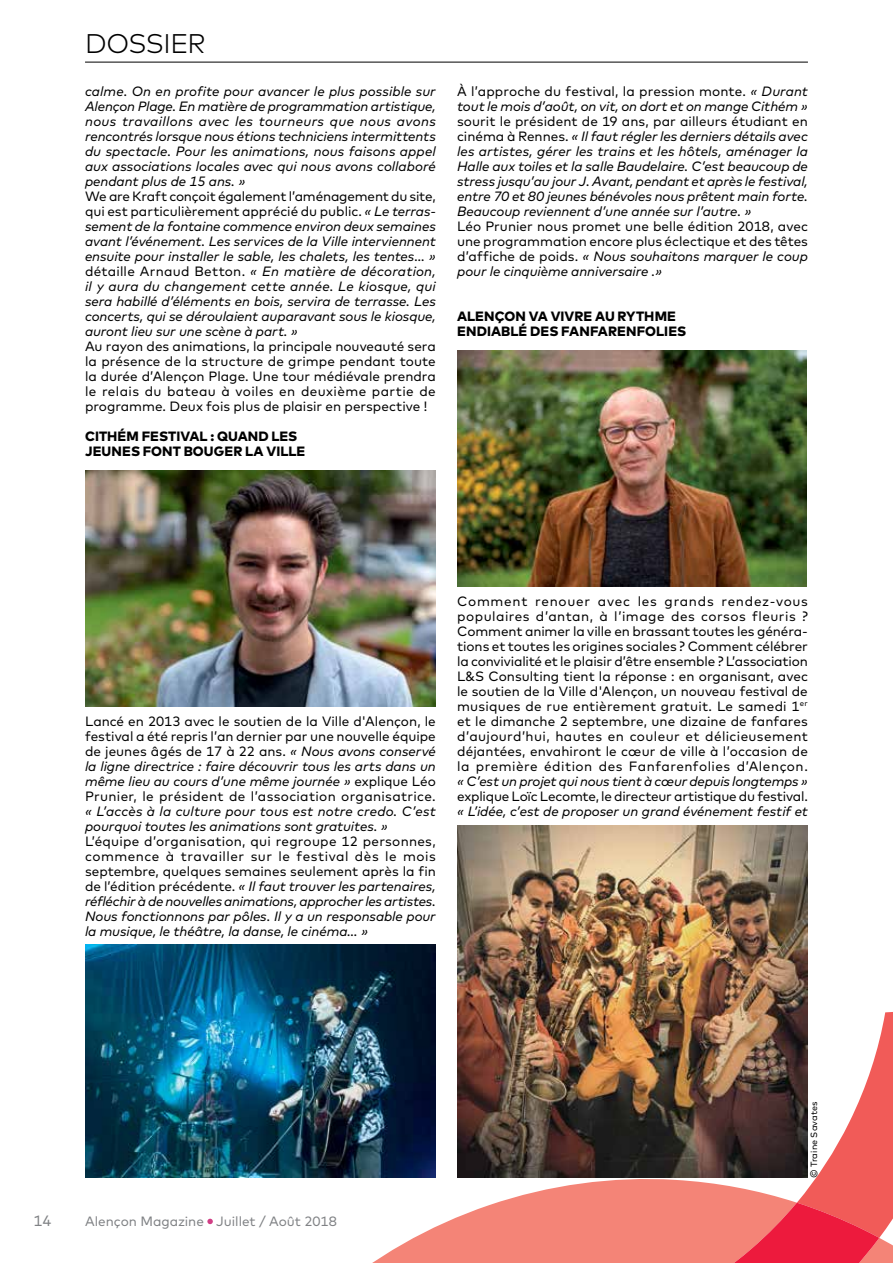
<style>
.page{position:relative;width:893px;height:1263px;background:#fff}
.page>*{position:absolute;margin:0;border:0;box-sizing:border-box;transform-origin:0 0}
.t1{font:300 27px "Mark";letter-spacing:-.02em;color:#000}
.t2{font:15px "Mark";color:#808285}
.t3{font:italic 13.5px/15px "Mark";letter-spacing:-.005em;color:#000;text-align:justify}
.t4{font:13.5px/15px "Mark";color:#000;text-align:justify}
.t5{font:800 13.5px/15px "Mark";color:#000}
.t6{font:13.5px "Mark";color:#808285}
.t7{font:9px "Mark";letter-spacing:.01em;color:#000}
.s1{font-style:normal}
.s2{font-style:italic}
</style>
<div class="page">
<svg style="left:372px;top:1012px;width:521px;height:251px"></svg>
<svg style="left:207px;top:1219px;width:6px;height:5px"></svg>
<hr style="left:85px;top:62px;width:723px;height:1px;background:#000">
<img style="left:85px;top:471px;width:351px;height:235px">
<img style="left:457px;top:351px;width:349px;height:236px">
<img style="left:85px;top:945px;width:351px;height:233px">
<img style="left:457px;top:825px;width:351px;height:353px">
<h1 class="t1" style="left:85px;top:28px;width:122px">DOSSIER</h1>
<p class="t3" style="left:85px;top:84px;width:352px">calme. On en profite pour avancer le plus possible sur Alençon Plage. En matière de programmation artistique, nous travaillons avec les tourneurs que nous avons rencontrés lorsque nous étions techniciens intermittents du spectacle. Pour les animations, nous faisons appel aux associations locales avec qui nous avons collaboré pendant plus de 15 ans. »</p>
<p class="t3" style="left:85px;top:189px;width:352px"><span class="s1">We are Kraft conçoit également l’aménagement du site, qui est particulièrement apprécié du public.</span> « Le terras&shy;sement de la fontaine commence environ deux semaines avant l’événement. Les services de la Ville interviennent ensuite pour installer le sable, les chalets, les tentes... » <span class="s1">détaille Arnaud Betton.</span> « En matière de décoration, il y aura du changement cette année. Le kiosque, qui sera habillé d’éléments en bois, servira de terrasse. Les concerts, qui se déroulaient auparavant sous le kiosque, auront lieu sur une scène à part. »</p>
<p class="t4" style="left:85px;top:339px;width:352px">Au rayon des animations, la principale nouveauté sera la présence de la structure de grimpe pendant toute la durée d’Alençon Plage. Une tour médiévale prendra le relais du bateau à voiles en deuxième partie de programme. Deux fois plus de plaisir en perspective !</p>
<p class="t5" style="left:85px;top:429px;width:222px">CITHÉM FESTIVAL : QUAND LES<br>JEUNES FONT BOUGER LA VILLE</p>
<p class="t3" style="left:457px;top:84px;width:352px"><span class="s1">À l’approche du festival, la pression monte.</span> « Durant tout le mois d’août, on vit, on dort et on mange Cithém »</p>
<p class="t3" style="left:457px;top:114px;width:352px"><span class="s1">sourit le président de 19 ans, par ailleurs étudiant en cinéma à Rennes.</span> « Il faut régler les derniers détails avec les artistes, gérer les trains et les hôtels, aménager la Halle aux toiles et la salle Baudelaire. C’est beaucoup de stress jusqu’au jour J. Avant, pendant et après le festival, entre 70 et 80 jeunes bénévoles nous prêtent main forte.<br>Beaucoup reviennent d’une année sur l’autre. »</p>
<p class="t4" style="left:457px;top:219px;width:352px">Léo Prunier nous promet une belle édition 2018, avec une programmation encore plus éclectique et des têtes d’affiche de poids. <span class="s2">« Nous souhaitons marquer le coup pour le cinquième anniversaire .»</span></p>
<p class="t5" style="left:457px;top:309px;width:231px">ALENÇON VA VIVRE AU RYTHME<br>ENDIABLÉ DES FANFARENFOLIES</p>
<p class="t4" style="left:85px;top:714px;width:352px">Lancé en 2013 avec le soutien de la Ville d'Alençon, le festival a été repris l’an dernier par une nouvelle équipe de jeunes âgés de 17 à 22 ans. <span class="s2">« Nous avons conservé la ligne directrice : faire découvrir tous les arts dans un même lieu au cours d’une même journée »</span> explique Léo Prunier, le président de l’association organisatrice.</p>
<p class="t3" style="left:85px;top:804px;width:352px">« L’accès à la culture pour tous est notre credo. C’est pourquoi toutes les animations sont gratuites. »</p>
<p class="t3" style="left:85px;top:834px;width:352px"><span class="s1">L’équipe d’organisation, qui regroupe 12 personnes, commence à travailler sur le festival dès le mois septembre, quelques semaines seulement après la fin de l’édition précédente.</span> « Il faut trouver les partenaires, réfléchir à de nouvelles animations, approcher les artistes.<br>Nous fonctionnons par pôles. Il y a un responsable pour la musique, le théâtre, la danse, le cinéma... »</p>
<p class="t4" style="left:457px;top:594px;width:352px">Comment renouer avec les grands rendez-vous populaires d’antan, à l’image des corsos fleuris ?<br>Comment animer la ville en brassant toutes les généra&shy;tions et toutes les origines sociales ? Comment célébrer la convivialité et le plaisir d’être ensemble ? L’association L&amp;S Consulting tient la réponse : en organisant, avec le soutien de la Ville d'Alençon, un nouveau festival de musiques de rue entièrement gratuit. Le samedi 1<sup>er </sup>et le dimanche 2 septembre, une dizaine de fanfares d’aujourd’hui, hautes en couleur et délicieusement déjantées, envahiront le cœur de ville à l’occasion de la première édition des Fanfarenfolies d’Alençon.</p>
<p class="t3" style="left:457px;top:774px;width:352px">« C’est un projet qui nous tient à cœur depuis longtemps »</p>
<p class="t4" style="left:457px;top:789px;width:352px">explique Loïc Lecomte, le directeur artistique du festival.</p>
<p class="t3" style="left:457px;top:804px;width:352px">« L’idée, c’est de proposer un grand événement festif et</p>
<p class="t2" style="left:34px;top:1212px;width:19px">14</p>
<p class="t6" style="left:85px;top:1213px;width:253px">Alençon Magazine Juillet / Août 2018</p>
<p class="t7" style="left:809px;top:1178px;width:78px;rotate:-90deg">© Traine Savates</p>
</div>
